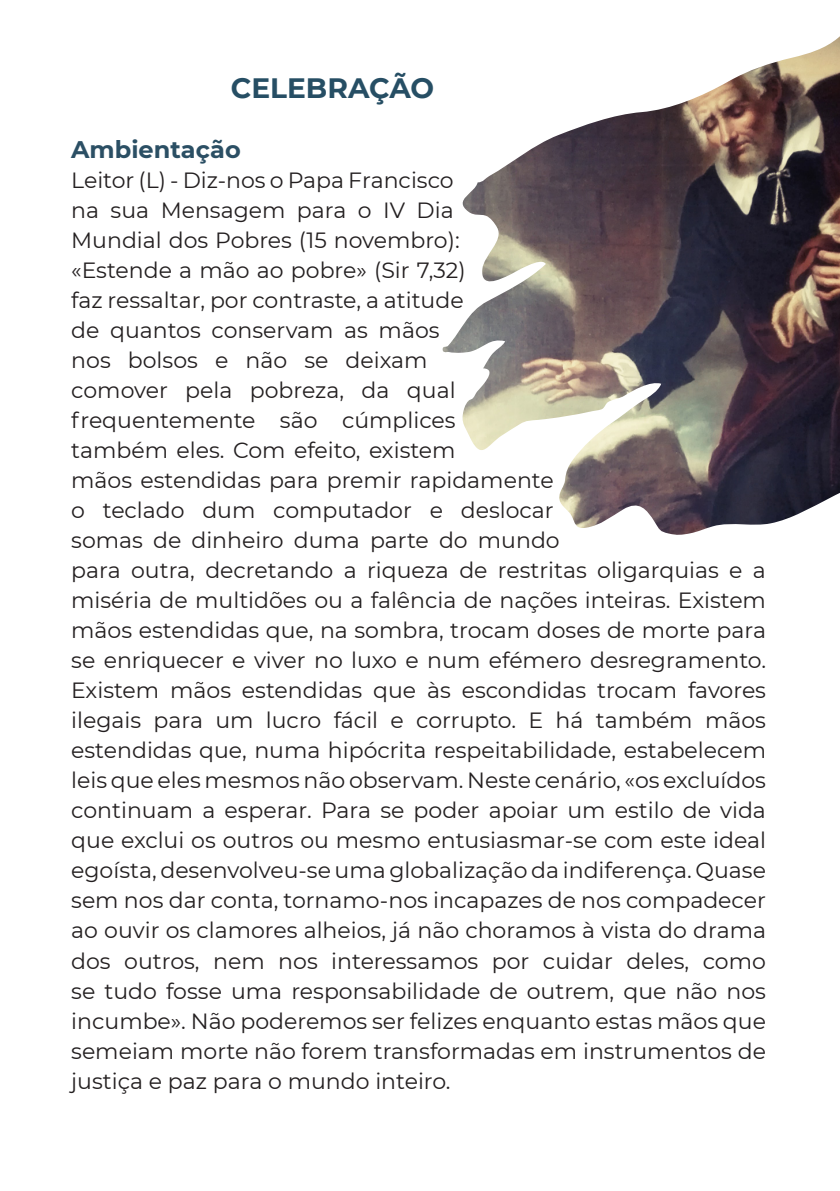
<style>
.page{position:relative;width:840px;height:1191px;background:#fff}
.page>*{position:absolute;margin:0;border:0;box-sizing:border-box;transform-origin:0 0}
.t1{font:700 28px "Montserrat";color:#264e64}
.t2{font:700 24px "Montserrat";color:#2b4f64}
.t3{font:22px/30px "Montserrat";color:#231f20}
</style>
<div class="page">
<img style="left:442px;top:37px;width:397px;height:498px">
<p class="t1" style="left:231px;top:68px;width:205px">CELEBRAÇÃO</p>
<p class="t2" style="left:71px;top:132px;width:171px">Ambientação</p>
<p class="t3" style="left:71px;top:165px;width:696px">Leitor (L) - Diz-nos o Papa Francisco<br>na sua Mensagem para o IV Dia<br>Mundial dos Pobres (15 novembro):<br>«Estende a mão ao pobre» (Sir 7,32)<br>faz ressaltar, por contraste, a atitude<br>de quantos conservam as mãos<br>nos bolsos e não se deixam<br>comover pela pobreza, da qual<br>frequentemente são cúmplices<br>também eles. Com efeito, existem<br>mãos estendidas para premir rapidamente<br>o teclado dum computador e deslocar<br>somas de dinheiro duma parte do mundo<br>para outra, decretando a riqueza de restritas oligarquias e a miséria de multidões ou a falência de nações inteiras. Existem mãos estendidas que, na sombra, trocam doses de morte para se enriquecer e viver no luxo e num efémero desregramento.<br>Existem mãos estendidas que às escondidas trocam favores ilegais para um lucro fácil e corrupto. E há também mãos estendidas que, numa hipócrita respeitabilidade, estabelecem leis que eles mesmos não observam. Neste cenário, «os excluídos continuam a esperar. Para se poder apoiar um estilo de vida que exclui os outros ou mesmo entusiasmar-se com este ideal egoísta, desenvolveu-se uma globalização da indiferença. Quase sem nos dar conta, tornamo-nos incapazes de nos compadecer ao ouvir os clamores alheios, já não choramos à vista do drama dos outros, nem nos interessamos por cuidar deles, como se tudo fosse uma responsabilidade de outrem, que não nos incumbe». Não poderemos ser felizes enquanto estas mãos que semeiam morte não forem transformadas em instrumentos de justiça e paz para o mundo inteiro.</p>
</div>
